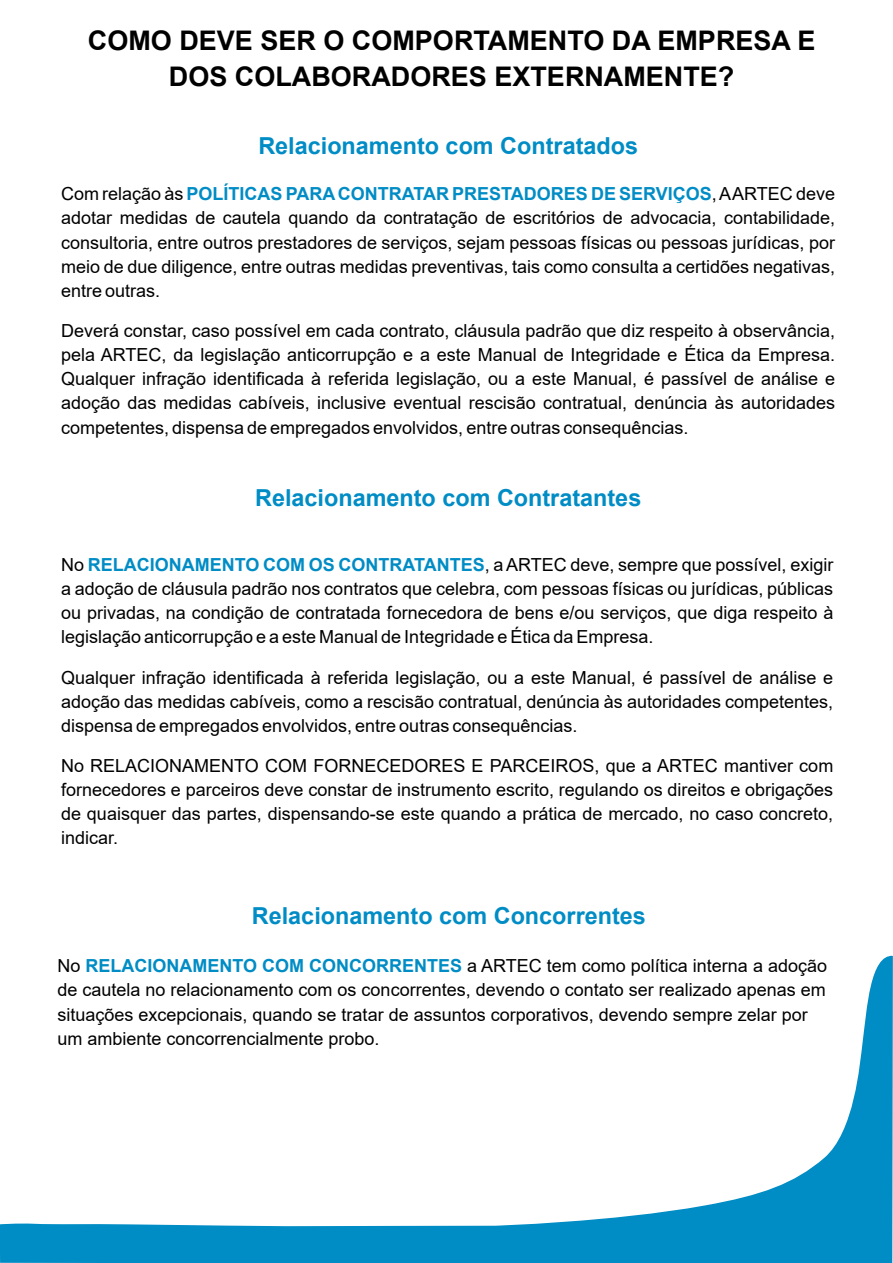
<style>
.page{position:relative;width:893px;height:1263px;background:#fff}
.page>*{position:absolute;margin:0;border:0;box-sizing:border-box;transform-origin:0 0}
.t1{font:700 27px/36.2px "Arial";color:#000;text-align:center}
.t2{font:700 23.4px "Arial";color:#008cc5}
.t3{font:18px/24.2px "Arial";color:#000;text-align:justify}
.s1{font-weight:700;color:#008cc5}
</style>
<div class="page">
<svg style="left:0;top:955px;width:893px;height:308px"></svg>
<h1 class="t1" style="left:88px;top:25px;width:729px">COMO DEVE SER O COMPORTAMENTO DA EMPRESA E<br>DOS COLABORADORES EXTERNAMENTE?</h1>
<p class="t2" style="left:258px;top:137px;width:381px">Relacionamento com Contratados</p>
<p class="t3" style="left:61px;top:184px;width:776px">Com relação às <span class="s1">POLÍTICAS PARACONTRATAR PRESTADORES DE SERVIÇOS</span>, AARTEC deve adotar medidas de cautela quando da contratação de escritórios de advocacia, contabilidade, consultoria, entre outros prestadores de serviços, sejam pessoas físicas ou pessoas jurídicas, por meio de due diligence, entre outras medidas preventivas, tais como consulta a certidões negativas, entre outras.</p>
<p class="t3" style="left:61px;top:320px;width:776px">Deverá constar, caso possível em cada contrato, cláusula padrão que diz respeito à observância, pela ARTEC, da legislação anticorrupção e a este Manual de Integridade e Ética da Empresa.<br>Qualquer infração identificada à referida legislação, ou a este Manual, é passível de análise e adoção das medidas cabíveis, inclusive eventual rescisão contratual, denúncia às autoridades competentes, dispensa de empregados envolvidos, entre outras consequências.</p>
<p class="t2" style="left:255px;top:489px;width:388px">Relacionamento com Contratantes</p>
<p class="t3" style="left:61px;top:554px;width:774px">No <span class="s1">RELACIONAMENTO COM OS CONTRATANTES</span>, a ARTEC deve, sempre que possível, exigir a adoção de cláusula padrão nos contratos que celebra, com pessoas físicas ou jurídicas, públicas ou privadas, na condição de contratada fornecedora de bens e/ou serviços, que diga respeito à legislação anticorrupção e a este Manual de Integridade e Ética da Empresa.</p>
<p class="t3" style="left:61px;top:667px;width:774px">Qualquer infração identificada à referida legislação, ou a este Manual, é passível de análise e adoção das medidas cabíveis, como a rescisão contratual, denúncia às autoridades competentes, dispensa de empregados envolvidos, entre outras consequências.</p>
<p class="t3" style="left:61px;top:755px;width:774px">No RELACIONAMENTO COM FORNECEDORES E PARCEIROS, que a ARTEC mantiver com fornecedores e parceiros deve constar de instrumento escrito, regulando os direitos e obrigações de quaisquer das partes, dispensando-se este quando a prática de mercado, no caso concreto, indicar.</p>
<p class="t2" style="left:252px;top:906px;width:395px">Relacionamento com Concorrentes</p>
<p class="t3" style="left:57px;top:955px;width:771px;text-align:left">No <span class="s1">RELACIONAMENTO COM CONCORRENTES</span> a ARTEC tem como política interna a adoção de cautela no relacionamento com os concorrentes, devendo o contato ser realizado apenas em situações excepcionais, quando se tratar de assuntos corporativos, devendo sempre zelar por um ambiente concorrencialmente probo.</p>
</div>
